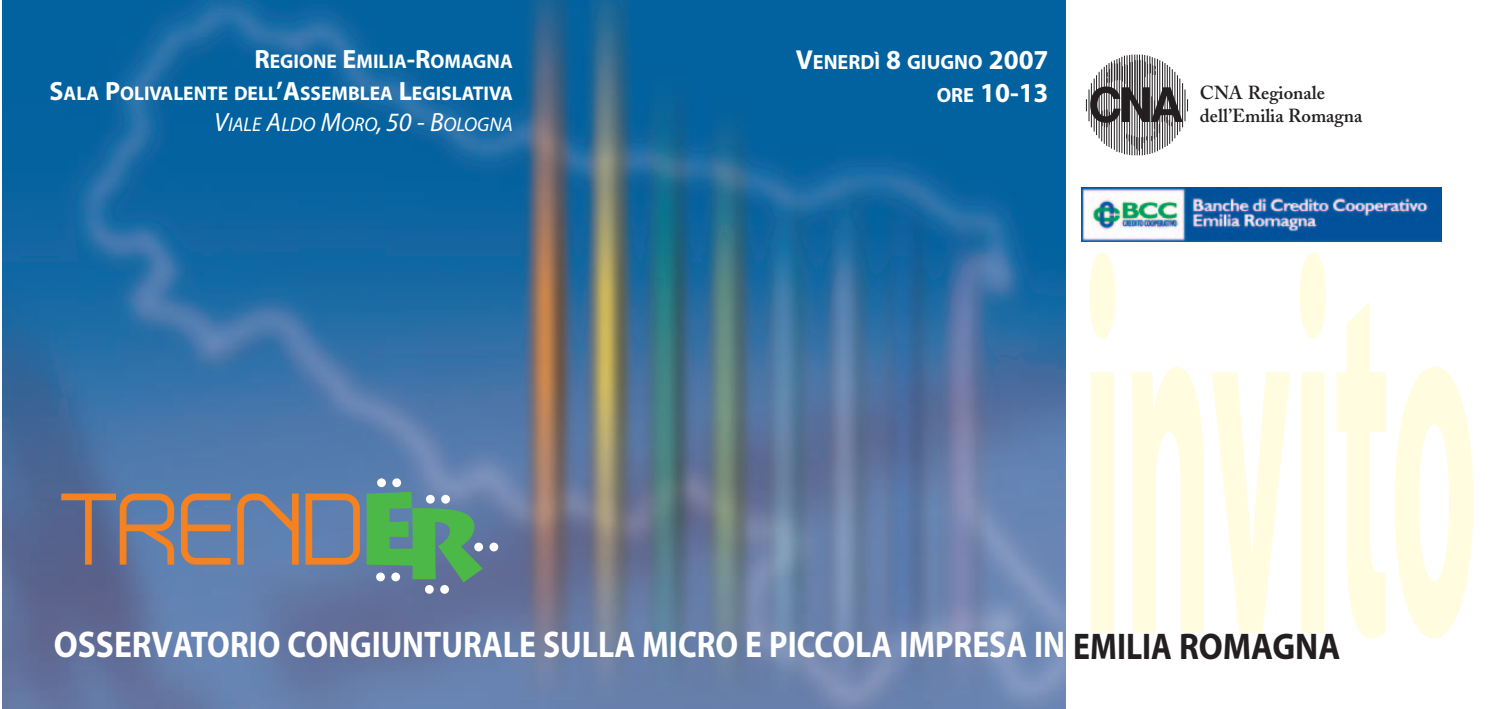
<style>
.page{position:relative;width:1489px;height:709px;background:#fff}
.page>*{position:absolute;margin:0;border:0;box-sizing:border-box;transform-origin:0 0}
.t1{font:700 531.75px "Myriad";color:#fffce0;scale:.29 1}
.t2{font:700 37.25px "Myriad";color:#fff;scale:.9 1}
.t3{font:700 27.5px "Myriad";color:#fff}
.t4{font:700 20.5px "Myriad";color:#fff}
.t5{font:700 19.75px/31.8px "Myriad";color:#fff;text-align:right}
.t6{font:600 18.75px/23px "Adobe Caslon";color:#231f20}
.s1{font-size:26.5px}
.s2{font-weight:400;font-style:italic;font-size:26.5px}
.s3{font-weight:400;font-style:italic}
.s4{font-size:27.5px}
.s5{font-size:20.5px}
.s6{color:#231f20}
</style>
<div class="page">
<img style="left:2px;top:0;width:1063px;height:709px">
<svg style="left:61px;top:493px;width:113px;height:71px;background:#837479"></svg>
<svg style="left:181px;top:493px;width:49px;height:71px;background:#92807d"></svg>
<svg style="left:237px;top:493px;width:62px;height:71px;background:#8a8085"></svg>
<svg style="left:305px;top:493px;width:55px;height:71px;background:#94807b"></svg>
<svg style="left:366px;top:492px;width:117px;height:90px;background:#549e6e"></svg>
<div style="left:392px;top:478px;width:9px;height:9px;background:#fff;border-radius:50%"></div>
<div style="left:377px;top:478px;width:9px;height:9px;background:#fff;border-radius:50%"></div>
<div style="left:441px;top:495px;width:9px;height:8px;background:#fff;border-radius:50%"></div>
<div style="left:426px;top:495px;width:9px;height:8px;background:#fff;border-radius:50%"></div>
<div style="left:440px;top:585px;width:9px;height:9px;background:#fff;border-radius:50%"></div>
<div style="left:425px;top:585px;width:9px;height:9px;background:#fff;border-radius:50%"></div>
<div style="left:489px;top:542px;width:9px;height:9px;background:#fff;border-radius:50%"></div>
<div style="left:474px;top:542px;width:9px;height:9px;background:#fff;border-radius:50%"></div>
<div style="left:391px;top:572px;width:9px;height:9px;background:#fff;border-radius:50%"></div>
<div style="left:376px;top:572px;width:9px;height:9px;background:#fff;border-radius:50%"></div>
<svg style="left:1082px;top:51px;width:108px;height:108px"></svg>
<hr style="left:1156px;top:59px;width:1px;height:92px;background:#231f20">
<hr style="left:1154px;top:58px;width:1px;height:94px;background:#231f20">
<hr style="left:1116px;top:59px;width:1px;height:93px;background:#231f20">
<hr style="left:1118px;top:58px;width:1px;height:94px;background:#231f20">
<hr style="left:1151px;top:57px;width:1px;height:96px;background:#231f20">
<hr style="left:1121px;top:57px;width:1px;height:96px;background:#231f20">
<hr style="left:1149px;top:56px;width:1px;height:98px;background:#231f20">
<hr style="left:1146px;top:56px;width:1px;height:98px;background:#231f20">
<hr style="left:1144px;top:55px;width:1px;height:100px;background:#231f20">
<hr style="left:1141px;top:55px;width:1px;height:100px;background:#231f20">
<hr style="left:1139px;top:55px;width:1px;height:100px;background:#231f20">
<hr style="left:1136px;top:55px;width:1px;height:100px;background:#231f20">
<hr style="left:1134px;top:55px;width:1px;height:100px;background:#231f20">
<hr style="left:1131px;top:55px;width:1px;height:100px;background:#231f20">
<hr style="left:1129px;top:55px;width:1px;height:100px;background:#231f20">
<hr style="left:1126px;top:55px;width:1px;height:99px;background:#231f20">
<hr style="left:1123px;top:56px;width:1px;height:98px;background:#231f20">
<svg style="left:1085px;top:60px;width:102px;height:91px"></svg>
<img style="left:1081px;top:187px;width:360px;height:54px">
<p class="t5" style="left:50px;top:47px;width:464px"><span class="s1">R</span>EGIONE <span class="s1">E</span>MILIA<span class="s1">-R</span>OMAGNA<br><span class="s1">S</span>ALA <span class="s1">P</span>OLIVALENTE DELL<span class="s1">’A</span>SSEMBLEA <span class="s1">L</span>EGISLATIVA<br><span class="s2">V</span><span class="s3">IALE</span> <span class="s2">A</span><span class="s3">LDO</span> <span class="s2">M</span><span class="s3">ORO</span><span class="s2">, 50 - B</span><span class="s3">OLOGNA</span></p>
<p class="t4" style="left:795px;top:54px;width:254px"><span class="s4">V</span>ENERDÌ <span class="s4">8</span> GIUGNO <span class="s4">2007</span></p>
<h3 class="t3" style="left:936px;top:82px;width:113px"><span class="s5">ORE</span> 10-13</h3>
<p class="t6" style="left:1199px;top:83px;width:164px">CNA Regionale dell’Emilia Romagna</p>
<h1 class="t1" style="left:1081px;top:255px;width:1371px">invito</h1>
<h2 class="t2" style="left:54px;top:630px;width:1430px">OSSERVATORIO CONGIUNTURALE SULLA MICRO E PICCOLA IMPRESA IN <span class="s6">EMILIA ROMAGNA</span></h2>
</div>
